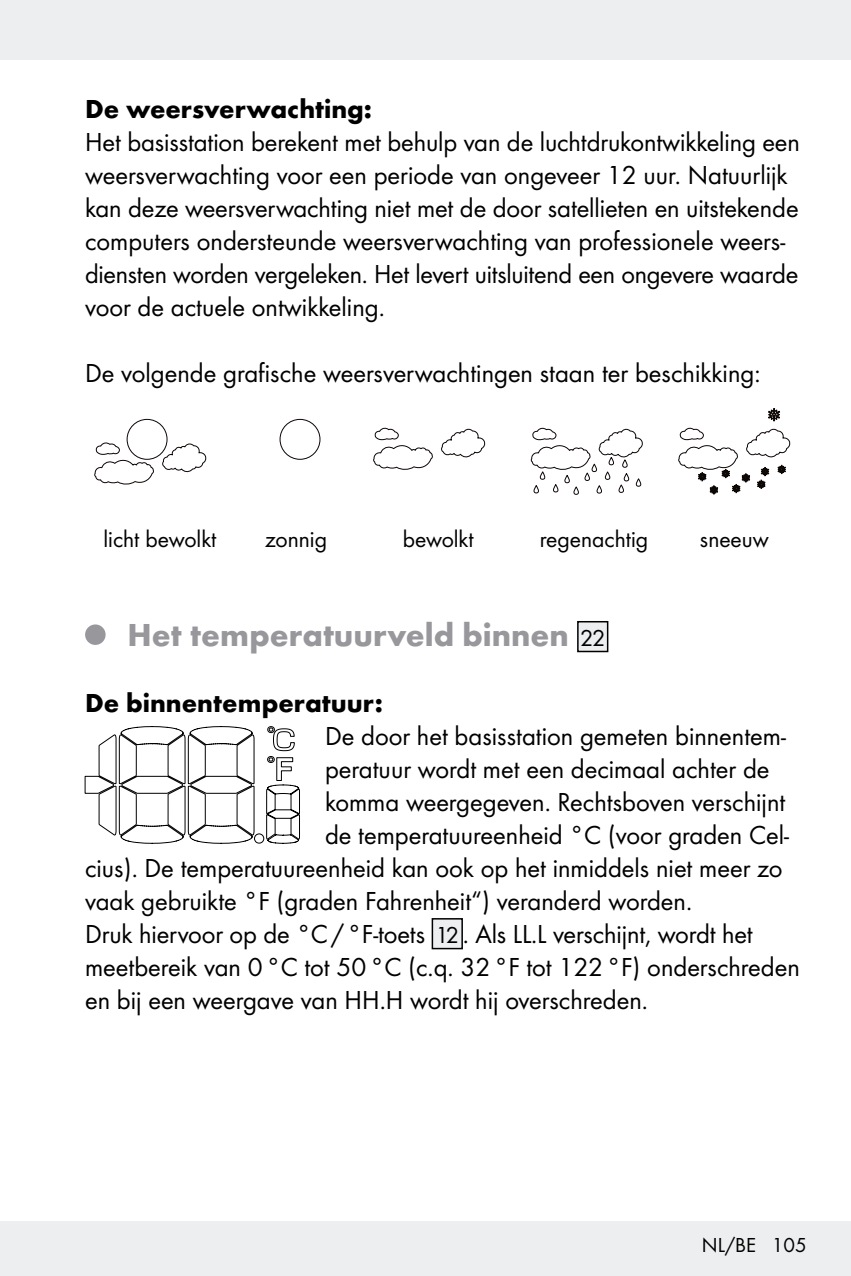
<style>
.page{position:relative;width:851px;height:1276px;background:#fff}
.page>*{position:absolute;margin:0;border:0;box-sizing:border-box;transform-origin:0 0}
.t1{font:700 33px "Futura";color:#97979c}
.t2{font:27px/33px "Futura Boo";color:#000}
.t3{font:700 27px "Futura";color:#000}
.t4{font:24px "Futura Boo";color:#000}
.t5{font:21px "Futura Boo";color:#000}
.s1{font-family:"Futura Boo";font-weight:400;font-size:24px;color:#000}
.s2{font-size:24px}
</style>
<div class="page">
<div style="left:0;top:0;width:850px;height:60px;background:#eceeef"></div>
<div style="left:0;top:1220px;width:850px;height:56px;background:#eceeef"></div>
<svg style="left:531px;top:427px;width:112px;height:68px"></svg>
<svg style="left:678px;top:427px;width:112px;height:67px"></svg>
<svg style="left:768px;top:408px;width:12px;height:13px"></svg>
<svg style="left:162px;top:443px;width:44px;height:29px"></svg>
<div style="left:127px;top:419px;width:40px;height:41px;border:1px solid #0c0604;border-radius:50%"></div>
<svg style="left:94px;top:442px;width:60px;height:43px"></svg>
<svg style="left:441px;top:429px;width:44px;height:29px"></svg>
<svg style="left:373px;top:427px;width:59px;height:43px"></svg>
<div style="left:279px;top:419px;width:41px;height:41px;border:1px solid #0c0604;border-radius:50%"></div>
<div style="left:85px;top:624px;width:21px;height:21px;background:#97979c;border-radius:50%"></div>
<div style="left:577px;top:622px;width:30px;height:29px;background:#eceeef"></div>
<div style="left:577px;top:621px;width:31px;height:31px;border:2px solid #000"></div>
<svg style="left:84px;top:726px;width:216px;height:118px"></svg>
<div style="left:432px;top:919px;width:30px;height:29px;background:#eceeef"></div>
<div style="left:431px;top:918px;width:32px;height:31px;border:2px solid #000"></div>
<p class="t3" style="left:85px;top:92px;width:288px">De weersverwachting:</p>
<p class="t2" style="left:85px;top:125px;width:716px">Het basisstation berekent met behulp van de luchtdrukontwikkeling een weersverwachting voor een periode van ongeveer 12 uur. Natuurlijk kan deze weersverwachting niet met de door satellieten en uitstekende computers ondersteunde weersverwachting van professionele weers&shy;diensten worden vergeleken. Het levert uitsluitend een ongevere waarde voor de actuele ontwikkeling.</p>
<p class="t2" style="left:85px;top:356px;width:676px">De volgende grafische weersverwachtingen staan ter beschikking:</p>
<p class="t4" style="left:103px;top:525px;width:115px">licht bewolkt</p>
<p class="t4" style="left:265px;top:525px;width:63px">zonnig</p>
<p class="t4" style="left:403px;top:525px;width:72px">bewolkt</p>
<p class="t4" style="left:539px;top:525px;width:110px">regenachtig</p>
<p class="t4" style="left:699px;top:525px;width:70px">sneeuw</p>
<p class="t1" style="left:128px;top:615px;width:479px">Het temperatuurveld binnen <span class="s1">22</span></p>
<p class="t3" style="left:85px;top:686px;width:299px">De binnentemperatuur:</p>
<p class="t2" style="left:325px;top:719px;width:462px">De door het basisstation gemeten binnentem-</p>
<p class="t2" style="left:325px;top:752px;width:446px">peratuur wordt met een decimaal achter de</p>
<p class="t2" style="left:325px;top:785px;width:461px">komma weergegeven. Rechtsboven verschijnt</p>
<p class="t2" style="left:325px;top:818px;width:465px">de temperatuureenheid °C (voor graden Cel-</p>
<p class="t2" style="left:85px;top:851px;width:699px">cius). De temperatuureenheid kan ook op het inmiddels niet meer zo</p>
<p class="t2" style="left:85px;top:884px;width:608px">vaak gebruikte °F (graden Fahrenheit“) veranderd worden.</p>
<p class="t2" style="left:85px;top:917px;width:669px">Druk hiervoor op de °C/°F-toets <span class="s2">12</span> . Als LL.L verschijnt, wordt het</p>
<p class="t2" style="left:85px;top:950px;width:716px">meetbereik van 0°C tot 50°C (c.q. 32°F tot 122°F) onderschreden</p>
<p class="t2" style="left:85px;top:983px;width:564px">en bij een weergave van HH.H wordt hij overschreden.</p>
<p class="t5" style="left:701px;top:1232px;width:106px">NL/BE 105</p>
</div>
